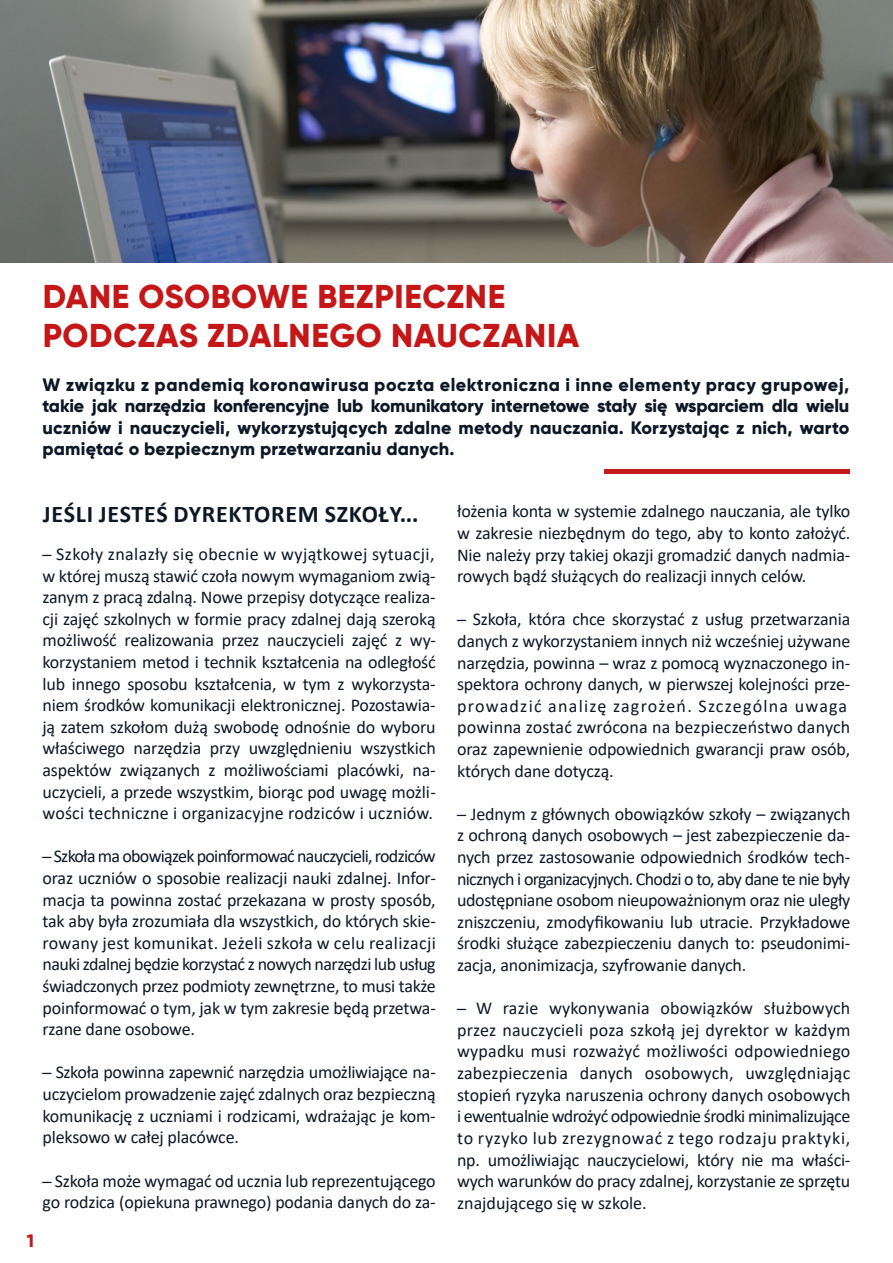
<style>
.page{position:relative;width:893px;height:1263px;background:#fff}
.page>*{position:absolute;margin:0;border:0;box-sizing:border-box;transform-origin:0 0}
.t1{font:800 33px/39.6px "Gilroy";letter-spacing:.02em;color:#c51718}
.t2{font:700 24px "Calibri";letter-spacing:.03em;color:#0d1827}
.t3{font:18px/21.6px "Calibri";letter-spacing:-.01em;color:#0d1827;text-align:justify}
.t4{font:800 18px/21.6px "Gilroy";letter-spacing:.01em;color:#0d1827;text-align:justify}
.t5{font:800 18px "Gilroy";color:#c51718}
</style>
<div class="page">
<hr style="left:604px;top:469px;width:245px;height:4px;background:#c61b1a">
<img style="left:0;top:0;width:893px;height:263px">
<h1 class="t1" style="left:43px;top:276px;width:538px">DANE OSOBOWE BEZPIECZNE<br>PODCZAS ZDALNEGO NAUCZANIA</h1>
<p class="t4" style="left:43px;top:373px;width:808px">W związku z pandemią koronawirusa poczta elektroniczna i inne elementy pracy grupowej, takie jak narzędzia konferencyjne lub komunikatory internetowe stały się wsparciem dla wielu uczniów i nauczycieli, wykorzystujących zdalne metody nauczania. Korzystając z nich, warto pamiętać o bezpiecznym przetwarzaniu danych.</p>
<p class="t5" style="left:27px;top:1229px;width:9px">1</p>
<h2 class="t2" style="left:43px;top:497px;width:377px">JEŚLI JESTEŚ DYREKTOREM SZKOŁY...</h2>
<p class="t3" style="left:43px;top:543px;width:395px">─ Szkoły znalazły się obecnie w wyjątkowej sytuacji, w której muszą stawić czoła nowym wymaganiom zwią&shy;zanym z pracą zdalną. Nowe przepisy dotyczące realiza&shy;cji zajęć szkolnych w formie pracy zdalnej dają szeroką możliwość realizowania przez nauczycieli zajęć z wy&shy;korzystaniem metod i technik kształcenia na odległość lub innego sposobu kształcenia, w tym z wykorzysta&shy;niem środków komunikacji elektronicznej. Pozostawia&shy;ją zatem szkołom dużą swobodę odnośnie do wyboru właściwego narzędzia przy uwzględnieniu wszystkich aspektów związanych z możliwościami placówki, na&shy;uczycieli, a przede wszystkim, biorąc pod uwagę możli&shy;wości techniczne i organizacyjne rodziców i uczniów.</p>
<p class="t3" style="left:43px;top:845px;width:395px">─ Szkoła ma obowiązek poinformować nauczycieli, rodziców oraz uczniów o sposobie realizacji nauki zdalnej. Infor&shy;macja ta powinna zostać przekazana w prosty sposób, tak aby była zrozumiała dla wszystkich, do których skie&shy;rowany jest komunikat. Jeżeli szkoła w celu realizacji nauki zdalnej będzie korzystać z nowych narzędzi lub usług świadczonych przez podmioty zewnętrzne, to musi także poinformować o tym, jak w tym zakresie będą przetwa&shy;rzane dane osobowe.</p>
<p class="t3" style="left:43px;top:1061px;width:395px">─ Szkoła powinna zapewnić narzędzia umożliwiające na&shy;uczycielom prowadzenie zajęć zdalnych oraz bezpieczną komunikację z uczniami i rodzicami, wdrażając je kom&shy;pleksowo w całej placówce.</p>
<p class="t3" style="left:43px;top:1169px;width:395px">─ Szkoła może wymagać od ucznia lub reprezentującego go rodzica (opiekuna prawnego) podania danych do za-</p>
<p class="t3" style="left:457px;top:500px;width:395px">łożenia konta w systemie zdalnego nauczania, ale tylko w zakresie niezbędnym do tego, aby to konto założyć.<br>Nie należy przy takiej okazji gromadzić danych nadmia&shy;rowych bądź służących do realizacji innych celów.</p>
<p class="t3" style="left:457px;top:608px;width:395px;text-align:left">─ Szkoła, która chce skorzystać z usług przetwarzania danych z wykorzystaniem innych niż wcześniej używane narzędzia, powinna – wraz z pomocą wyznaczonego in&shy;spektora ochrony danych, w pierwszej kolejności prze&shy;prowadzić analizę zagrożeń. Szczególna uwaga powinna zostać zwrócona na bezpieczeństwo danych oraz zapewnienie odpowiednich gwarancji praw osób, których dane dotyczą.</p>
<p class="t3" style="left:457px;top:803px;width:395px">─ Jednym z głównych obowiązków szkoły – związanych z ochroną danych osobowych – jest zabezpieczenie da&shy;nych przez zastosowanie odpowiednich środków tech&shy;nicznych i organizacyjnych. Chodzi o to, aby dane te nie były udostępniane osobom nieupoważnionym oraz nie uległy zniszczeniu, zmodyfikowaniu lub utracie. Przykładowe środki służące zabezpieczeniu danych to: pseudonimi&shy;zacja, anonimizacja, szyfrowanie danych.</p>
<p class="t3" style="left:457px;top:997px;width:395px">─ W razie wykonywania obowiązków służbowych przez nauczycieli poza szkołą jej dyrektor w każdym wypadku musi rozważyć możliwości odpowiedniego zabezpieczenia danych osobowych, uwzględniając stopień ryzyka naruszenia ochrony danych osobowych i ewentualnie wdrożyć odpowiednie środki minimalizujące to ryzyko lub zrezygnować z tego rodzaju praktyki, np. umożliwiając nauczycielowi, który nie ma właści&shy;wych warunków do pracy zdalnej, korzystanie ze sprzętu znajdującego się w szkole.</p>
</div>
